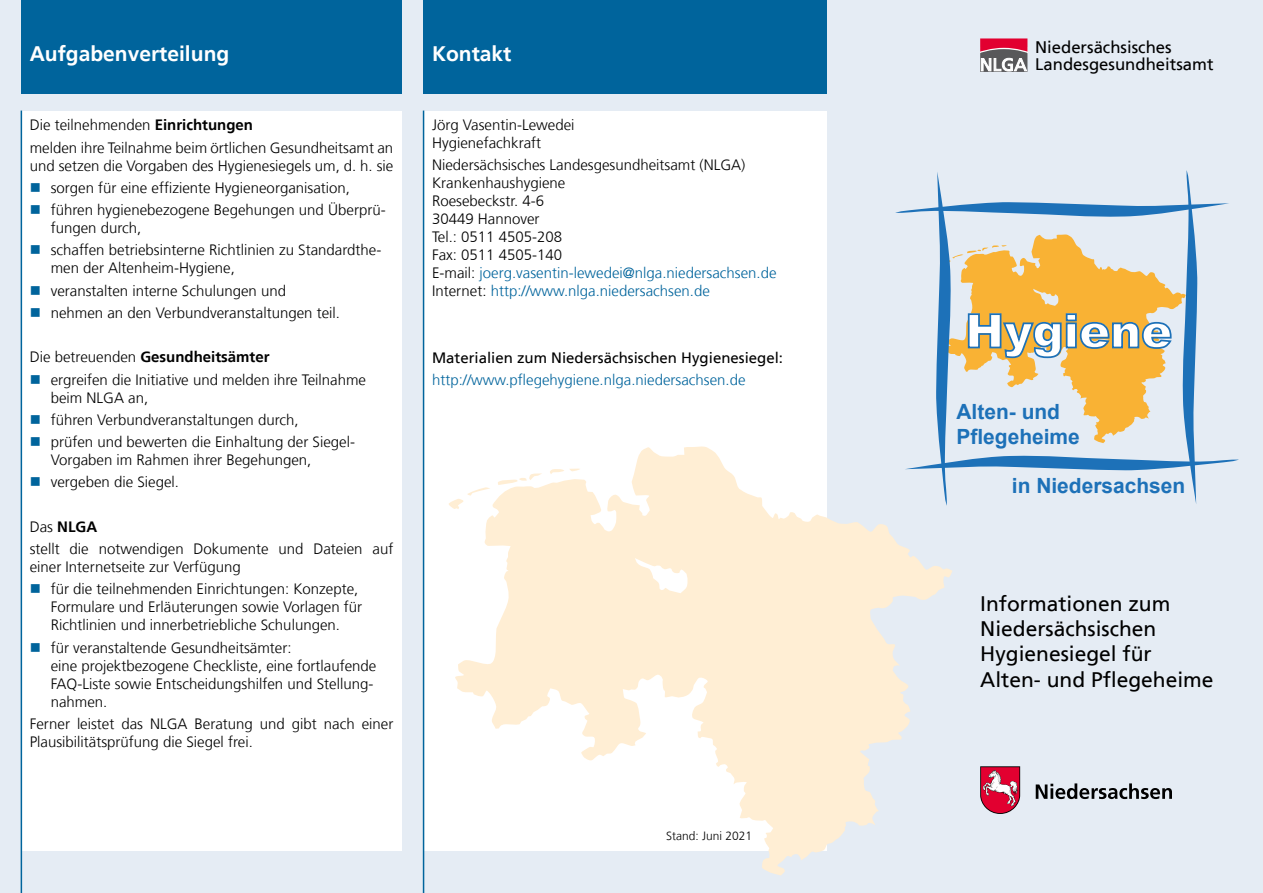
<style>
.page{position:relative;width:1263px;height:893px;background:#e5ecf4}
.page>*{position:absolute;margin:0;border:0;box-sizing:border-box;transform-origin:0 0}
.t1{font:900 46.5px "Arial";color:#fff}
.t2{font:21px/25.2px "NDS Frutiger";color:#000}
.t3{font:700 21px/25.2px "Arial";color:#1d71b8}
.t4{font:700 21px "NDS Frutiger";color:#fff}
.t5{font:16.65px/16.6px "NDS Frutiger";color:#000}
.t6{font:300 15px/18px "NDS Frutiger";color:#000}
.t7{font:300 15px "NDS Frutiger";color:#00649c}
.t8{font:15px "NDS Frutiger";color:#000}
.t9{font:300 12px "NDS Frutiger";color:#000}
.s1{font-weight:700}
.s2{color:#00649c}
</style>
<div class="page">
<svg style="left:1036px;top:783px;width:136px;height:16px"></svg>
<svg style="left:980px;top:766px;width:40px;height:48px"></svg>
<div style="left:21px;top:0;width:381px;height:94px;background:#00649c"></div>
<div style="left:21px;top:111px;width:381px;height:739px;background:#fff"></div>
<div style="left:424px;top:111px;width:403px;height:739px;background:#fff"></div>
<div style="left:423px;top:0;width:404px;height:94px;background:#00649c"></div>
<hr style="left:21px;top:111px;width:1px;height:782px;background:#00649c">
<svg style="left:895px;top:170px;width:344px;height:334px"></svg>
<hr style="left:423px;top:111px;width:1px;height:782px;background:#00649c">
<svg style="left:980px;top:38px;width:47px;height:34px"></svg>
<svg style="left:449px;top:446px;width:503px;height:429px"></svg>
<h2 class="t4" style="left:30px;top:41px;width:201px">Aufgabenverteilung</h2>
<p class="t6" style="left:30px;top:114px;width:365px;line-height:22.2px">Die teilnehmenden <span class="s1">Einrichtungen<br></span>melden ihre Teilnahme beim örtlichen Gesundheitsamt an</p>
<p class="t6" style="left:51px;top:154px;width:344px;line-height:22.2px;text-indent:-21px">und setzen die Vorgaben des Hygienesiegels um, d. h. sie sorgen für eine effiziente Hygieneorganisation, führen hygienebezogene Begehungen und Überprü-</p>
<p class="t6" style="left:51px;top:217px;width:332px;line-height:22.2px">fungen durch,<br>schaffen betriebsinterne Richtlinien zu Standardthe-</p>
<p class="t6" style="left:51px;top:257px;width:291px;line-height:22.2px">men der Altenheim-Hygiene,<br>veranstalten interne Schulungen und nehmen an den Verbundveranstaltungen teil.</p>
<p class="t6" style="left:51px;top:346px;width:317px;line-height:22.2px;text-indent:-21px">Die betreuenden <span class="s1">Gesundheitsämter<br></span>ergreifen die Initiative und melden ihre Teilnahme</p>
<p class="t6" style="left:51px;top:386px;width:306px;line-height:22.2px">beim NLGA an,<br>führen Verbundveranstaltungen durch,<br>prüfen und bewerten die Einhaltung der Siegel-</p>
<p class="t6" style="left:51px;top:449px;width:262px;line-height:22.2px">Vorgaben im Rahmen ihrer Begehungen, vergeben die Siegel.</p>
<p class="t6" style="left:30px;top:516px;width:365px;line-height:22.2px">Das <span class="s1">NLGA<br></span>stellt die notwendigen Dokumente und Dateien auf</p>
<p class="t6" style="left:51px;top:556px;width:309px;line-height:22.2px;text-indent:-21px">einer Internetseite zur Verfügung<br>für die teilnehmenden Einrichtungen: Konzepte,</p>
<p class="t6" style="left:51px;top:598px;width:313px">Formulare und Erläuterungen sowie Vorlagen für<br>Richtlinien und innerbetriebliche Schulungen.</p>
<p class="t6" style="left:51px;top:639px;width:327px">für veranstaltende Gesundheitsämter:<br>eine projektbezogene Checkliste, eine fortlaufende FAQ-Liste sowie Entscheidungshilfen und Stellung&shy;nahmen.</p>
<p class="t6" style="left:30px;top:715px;width:365px">Ferner leistet das NLGA Beratung und gibt nach einer<br>Plausibilitätsprüfung die Siegel frei.</p>
<h2 class="t4" style="left:432px;top:41px;width:81px">Kontakt</h2>
<p class="t6" style="left:432px;top:116px;width:144px">Jörg Vasentin-Lewedei<br>Hygienefachkraft</p>
<p class="t6" style="left:432px;top:157px;width:346px">Niedersächsisches Landesgesundheitsamt (NLGA)<br>Krankenhaushygiene<br>Roesebeckstr. 4-6<br>30449 Hannover<br>Tel.: 0511 4505-208<br>Fax: 0511 4505-140<br>E-mail: <span class="s2">joerg.vasentin-lewedei@nlga.niedersachsen.de<br></span>Internet: <span class="s2">http://www.nlga.niedersachsen.de</span></p>
<p class="t8" style="left:432px;top:349px;width:352px">Materialien zum Niedersächsischen Hygienesiegel:</p>
<p class="t7" style="left:432px;top:372px;width:315px">http://www.pflegehygiene.nlga.niedersachsen.de</p>
<p class="t9" style="left:666px;top:829px;width:88px">Stand: Juni 2021</p>
<p class="t5" style="left:1035px;top:39px;width:180px">Niedersächsisches<br>Landesgesundheitsamt</p>
<h1 class="t1" style="left:965px;top:297px;width:208px">Hygiene</h1>
<h2 class="t3" style="left:956px;top:400px;width:125px">Alten- und<br>Pflegeheime</h2>
<h2 class="t3" style="left:1012px;top:473px;width:175px">in Niedersachsen</h2>
<h2 class="t2" style="left:980px;top:591px;width:235px">Informationen zum<br>Niedersächsischen<br>Hygienesiegel für<br>Alten- und Pflegeheime</h2>
</div>
